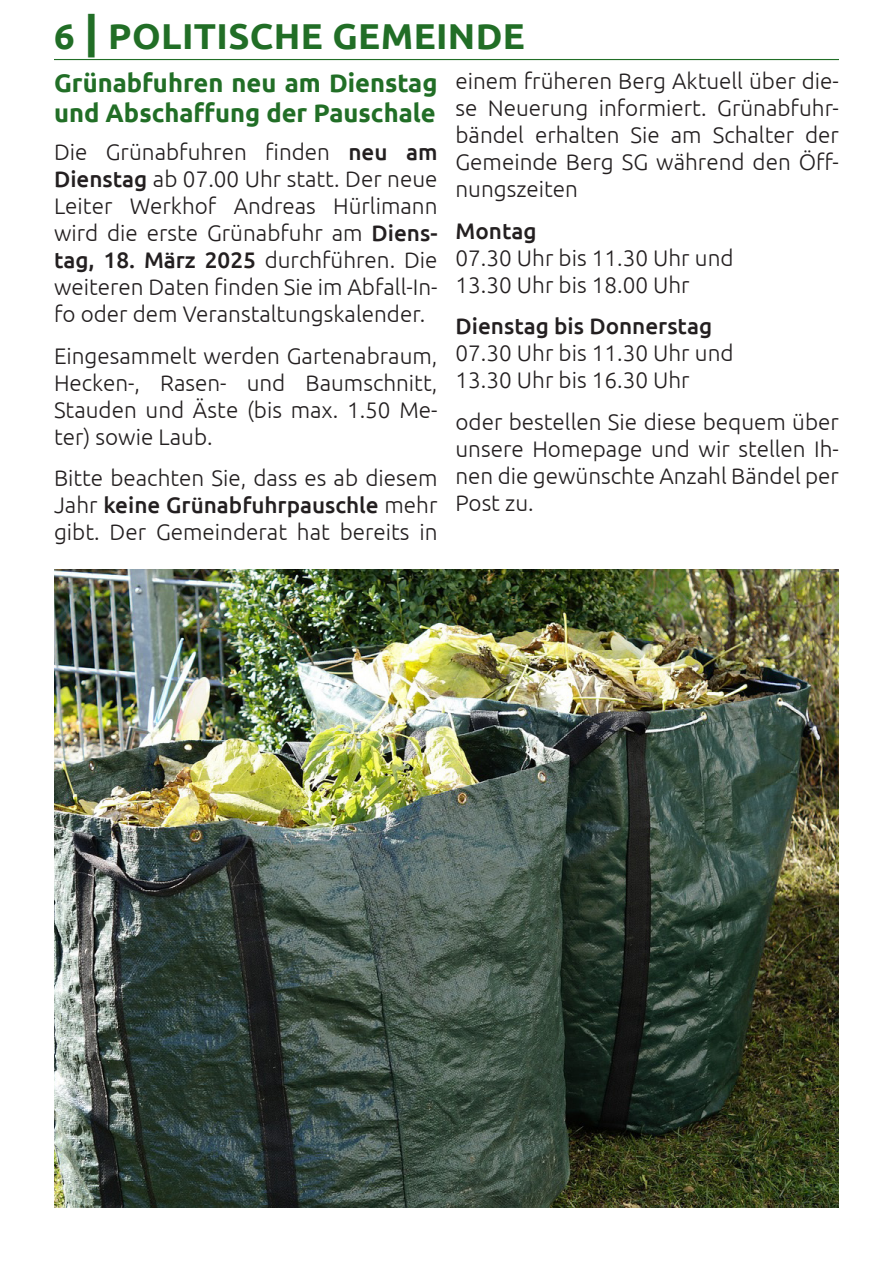
<style>
.page{position:relative;width:893px;height:1263px;background:#fff}
.page>*{position:absolute;margin:0;border:0;box-sizing:border-box;transform-origin:0 0}
.t1{font:700 36px "Ubuntu";letter-spacing:.01em;color:#216e26}
.t2{font:700 25.5px/30.6px "Ubuntu";color:#216e26}
.t3{font:300 22.5px/27px "Ubuntu";color:#231f20;text-align:justify}
.t4{font:500 22.5px "Ubuntu";color:#231f20}
.s1{font-style:inherit}
.s2{font-size:45px}
.s3{font-weight:500}
</style>
<div class="page">
<hr style="left:54px;top:59px;width:785px;height:1px;background:#216e26">
<img style="left:54px;top:570px;width:785px;height:637px">
<h1 class="t1" style="left:54px;top:13px;width:472px"><span class="s1">6</span> <span class="s2">|</span> POLITISCHE GEMEINDE</h1>
<p class="t2" style="left:54px;top:66px;width:385px">Grünabfuhren neu am Dienstag und Abschaffung der Pauschale</p>
<p class="t3" style="left:54px;top:138px;width:385px">Die Grünabfuhren finden <span class="s3">neu am Dienstag</span> ab 07.00 Uhr statt. Der neue Leiter Werkhof Andreas Hürlimann wird die erste Grünabfuhr am <span class="s3">Diens&shy;tag, 18. März 2025</span> durchführen. Die weiteren Daten finden Sie im Abfall-In&shy;fo oder dem Veranstaltungskalender.</p>
<p class="t3" style="left:54px;top:342px;width:385px">Eingesammelt werden Gartenabraum, Hecken-, Rasen- und Baumschnitt, Stauden und Äste (bis max. 1.50 Me&shy;ter) sowie Laub.</p>
<p class="t3" style="left:54px;top:464px;width:385px">Bitte beachten Sie, dass es ab diesem Jahr <span class="s3">keine Grünabfuhrpauschle</span> mehr gibt. Der Gemeinderat hat bereits in</p>
<p class="t3" style="left:455px;top:67px;width:385px">einem früheren Berg Aktuell über die&shy;se Neuerung informiert. Grünabfuhr&shy;bändel erhalten Sie am Schalter der Gemeinde Berg SG während den Öff&shy;nungszeiten</p>
<p class="t4" style="left:455px;top:217px;width:83px">Montag</p>
<p class="t3" style="left:455px;top:244px;width:280px">07.30 Uhr bis 11.30 Uhr und</p>
<p class="t3" style="left:455px;top:271px;width:236px">13.30 Uhr bis 18.00 Uhr</p>
<p class="t4" style="left:455px;top:312px;width:258px">Dienstag bis Donnerstag</p>
<p class="t3" style="left:455px;top:339px;width:280px">07.30 Uhr bis 11.30 Uhr und</p>
<p class="t3" style="left:455px;top:366px;width:236px">13.30 Uhr bis 16.30 Uhr</p>
<p class="t3" style="left:455px;top:408px;width:385px">oder bestellen Sie diese bequem über unsere Homepage und wir stellen Ih&shy;nen die gewünschte Anzahl Bändel per Post zu.</p>
</div>
